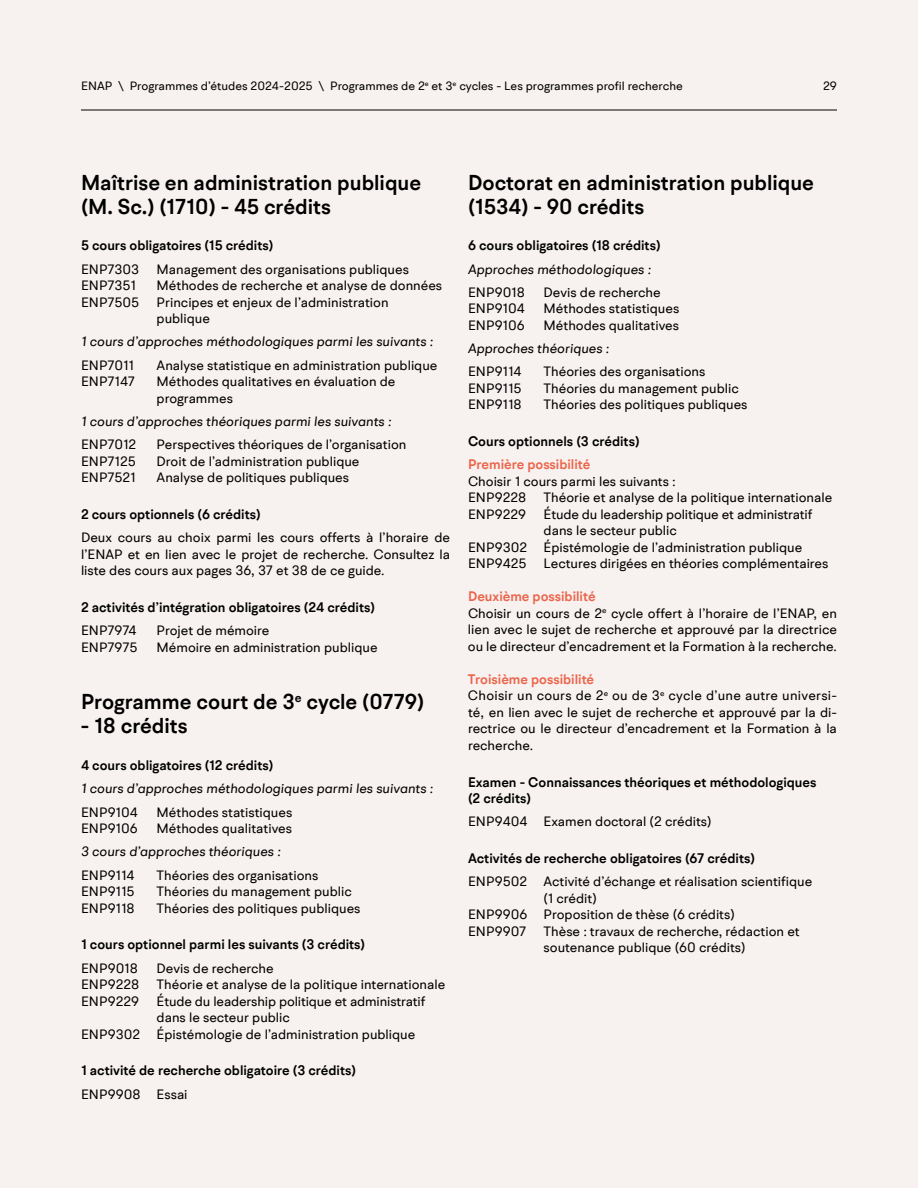
<style>
.page{position:relative;width:918px;height:1188px;background:#f7f1ef}
.page>*{position:absolute;margin:0;border:0;box-sizing:border-box;transform-origin:0 0}
.t1{font:600 21px/24px "BR Hendrix";color:#000}
.t2{font:13.5px/16.5px "BR Hendrix";color:#000}
.t3{font:600 13.5px/16.5px "BR Hendrix";color:#000}
.t4{font:italic 13.5px "BR Hendrix";color:#000}
.t5{font:600 13.5px "BR Hendrix";color:#ec644a}
.t6{font:12px "BR Hendrix";color:#000}
.s1{font-weight:600;color:#ec644a}
</style>
<div class="page">
<hr style="left:81px;top:110px;width:756px;height:1px;background:#000">
<p class="t6" style="left:81px;top:78px;width:603px">ENAP \ Programmes d’études 2024-2025 \ Programmes de 2<sup>e</sup> et 3<sup>e</sup> cycles - Les programmes profil recherche</p>
<p class="t6" style="left:823px;top:78px;width:15px">29</p>
<h1 class="t1" style="left:81px;top:171px;width:342px">Maîtrise en administration publique (M. Sc.) (1710) - 45 crédits</h1>
<p class="t3" style="left:81px;top:238px;width:194px">5 cours obligatoires (15 crédits)</p>
<p class="t2" style="left:81px;top:261px;width:60px">ENP7303</p>
<p class="t2" style="left:157px;top:261px;width:254px">Management des organisations publiques</p>
<p class="t2" style="left:81px;top:277px;width:56px">ENP7351</p>
<p class="t2" style="left:157px;top:277px;width:287px">Méthodes de recherche et analyse de données</p>
<p class="t2" style="left:81px;top:294px;width:60px">ENP7505</p>
<p class="t2" style="left:157px;top:294px;width:234px">Principes et enjeux de l’administration publique</p>
<p class="t4" style="left:81px;top:333px;width:354px">1 cours d’approches méthodologiques parmi les suivants :</p>
<p class="t2" style="left:81px;top:357px;width:55px">ENP7011</p>
<p class="t2" style="left:157px;top:357px;width:282px">Analyse statistique en administration publique</p>
<p class="t2" style="left:81px;top:373px;width:55px">ENP7147</p>
<p class="t2" style="left:157px;top:373px;width:240px">Méthodes qualitatives en évaluation de programmes</p>
<p class="t4" style="left:81px;top:413px;width:312px">1 cours d’approches théoriques parmi les suivants :</p>
<p class="t2" style="left:81px;top:436px;width:57px">ENP7012</p>
<p class="t2" style="left:157px;top:436px;width:251px">Perspectives théoriques de l’organisation</p>
<p class="t2" style="left:81px;top:453px;width:56px">ENP7125</p>
<p class="t2" style="left:157px;top:453px;width:204px">Droit de l’administration publique</p>
<p class="t2" style="left:81px;top:469px;width:56px">ENP7521</p>
<p class="t2" style="left:157px;top:469px;width:194px">Analyse de politiques publiques</p>
<p class="t3" style="left:81px;top:506px;width:181px">2 cours optionnels (6 crédits)</p>
<p class="t2" style="left:81px;top:529px;width:371px;text-align:justify">Deux cours au choix parmi les cours offerts à l’horaire de l’ENAP et en lien avec le projet de recherche. Consultez la liste des cours aux pages 36, 37 et 38 de ce guide.</p>
<p class="t3" style="left:81px;top:599px;width:296px">2 activités d’intégration obligatoires (24 crédits)</p>
<p class="t2" style="left:81px;top:622px;width:57px">ENP7974</p>
<p class="t2" style="left:157px;top:622px;width:114px">Projet de mémoire</p>
<p class="t2" style="left:81px;top:639px;width:58px">ENP7975</p>
<p class="t2" style="left:157px;top:639px;width:222px">Mémoire en administration publique</p>
<h1 class="t1" style="left:81px;top:690px;width:345px">Programme court de 3<sup>e</sup> cycle (0779)</h1>
<h1 class="t1" style="left:81px;top:714px;width:108px">- 18 crédits</h1>
<p class="t3" style="left:81px;top:757px;width:194px">4 cours obligatoires (12 crédits)</p>
<p class="t4" style="left:81px;top:780px;width:354px">1 cours d’approches méthodologiques parmi les suivants :</p>
<p class="t2" style="left:81px;top:804px;width:58px">ENP9104</p>
<p class="t2" style="left:157px;top:804px;width:137px">Méthodes statistiques</p>
<p class="t2" style="left:81px;top:820px;width:58px">ENP9106</p>
<p class="t2" style="left:157px;top:820px;width:137px">Méthodes qualitatives</p>
<p class="t4" style="left:81px;top:843px;width:201px">3 cours d’approches théoriques :</p>
<p class="t2" style="left:81px;top:867px;width:55px">ENP9114</p>
<p class="t2" style="left:157px;top:867px;width:163px">Théories des organisations</p>
<p class="t2" style="left:81px;top:883px;width:55px">ENP9115</p>
<p class="t2" style="left:157px;top:883px;width:197px">Théories du management public</p>
<p class="t2" style="left:81px;top:900px;width:55px">ENP9118</p>
<p class="t2" style="left:157px;top:900px;width:205px">Théories des politiques publiques</p>
<p class="t3" style="left:81px;top:937px;width:286px">1 cours optionnel parmi les suivants (3 crédits)</p>
<p class="t2" style="left:81px;top:960px;width:59px">ENP9018</p>
<p class="t2" style="left:157px;top:960px;width:119px">Devis de recherche</p>
<p class="t2" style="left:81px;top:976px;width:60px">ENP9228</p>
<p class="t2" style="left:157px;top:976px;width:290px">Théorie et analyse de la politique internationale</p>
<p class="t2" style="left:81px;top:993px;width:60px">ENP9229</p>
<p class="t2" style="left:157px;top:993px;width:270px">Étude du leadership politique et administratif</p>
<p class="t2" style="left:157px;top:1009px;width:135px">dans le secteur public</p>
<p class="t2" style="left:81px;top:1026px;width:336px">ENP9302 Épistémologie de l’administration publique</p>
<p class="t3" style="left:81px;top:1063px;width:277px">1 activité de recherche obligatoire (3 crédits)</p>
<p class="t2" style="left:81px;top:1086px;width:108px">ENP9908 Essai</p>
<h1 class="t1" style="left:468px;top:171px;width:348px">Doctorat en administration publique (1534) - 90 crédits</h1>
<p class="t3" style="left:468px;top:238px;width:194px">6 cours obligatoires (18 crédits)</p>
<p class="t4" style="left:468px;top:260px;width:185px">Approches méthodologiques :</p>
<p class="t2" style="left:468px;top:284px;width:59px">ENP9018</p>
<p class="t2" style="left:544px;top:284px;width:119px">Devis de recherche</p>
<p class="t2" style="left:468px;top:300px;width:58px">ENP9104</p>
<p class="t2" style="left:544px;top:300px;width:137px">Méthodes statistiques</p>
<p class="t2" style="left:468px;top:317px;width:58px">ENP9106</p>
<p class="t2" style="left:544px;top:317px;width:137px">Méthodes qualitatives</p>
<p class="t4" style="left:468px;top:340px;width:143px">Approches théoriques :</p>
<p class="t2" style="left:468px;top:363px;width:55px">ENP9114</p>
<p class="t2" style="left:544px;top:363px;width:163px">Théories des organisations</p>
<p class="t2" style="left:468px;top:380px;width:55px">ENP9115</p>
<p class="t2" style="left:544px;top:380px;width:197px">Théories du management public</p>
<p class="t2" style="left:468px;top:396px;width:55px">ENP9118</p>
<p class="t2" style="left:544px;top:396px;width:205px">Théories des politiques publiques</p>
<p class="t3" style="left:468px;top:433px;width:173px">Cours optionnels (3 crédits)</p>
<p class="t5" style="left:468px;top:456px;width:124px">Première possibilité</p>
<p class="t2" style="left:468px;top:473px;width:209px">Choisir 1 cours parmi les suivants :<br>ENP9228</p>
<p class="t2" style="left:544px;top:489px;width:290px">Théorie et analyse de la politique internationale</p>
<p class="t2" style="left:468px;top:506px;width:60px">ENP9229</p>
<p class="t2" style="left:544px;top:506px;width:270px">Étude du leadership politique et administratif</p>
<p class="t2" style="left:544px;top:522px;width:135px">dans le secteur public</p>
<p class="t2" style="left:468px;top:539px;width:336px">ENP9302 Épistémologie de l’administration publique</p>
<p class="t2" style="left:468px;top:555px;width:60px">ENP9425</p>
<p class="t2" style="left:544px;top:555px;width:286px">Lectures dirigées en théories complémentaires</p>
<p class="t2" style="left:468px;top:588px;width:370px"><span class="s1">Deuxième possibilité<br></span>Choisir un cours de 2<sup>e</sup> cycle offert à l’horaire de l’ENAP, en lien avec le sujet de recherche et approuvé par la directrice ou le directeur d’encadrement et la Formation à la recherche.</p>
<p class="t2" style="left:468px;top:671px;width:371px"><span class="s1">Troisième possibilité<br></span>Choisir un cours de 2<sup>e</sup> ou de 3<sup>e</sup> cycle d’une autre universi&shy;té, en lien avec le sujet de recherche et approuvé par la di&shy;rectrice ou le directeur d’encadrement et la Formation à la recherche.</p>
<p class="t3" style="left:468px;top:774px;width:350px">Examen - Connaissances théoriques et méthodologiques (2 crédits)</p>
<p class="t2" style="left:468px;top:813px;width:245px">ENP9404 Examen doctoral (2 crédits)</p>
<p class="t3" style="left:468px;top:850px;width:289px">Activités de recherche obligatoires (67 crédits)</p>
<p class="t2" style="left:468px;top:873px;width:346px">ENP9502 Activité d’échange et réalisation scientifique</p>
<p class="t2" style="left:544px;top:890px;width:55px">(1 crédit)</p>
<p class="t2" style="left:468px;top:906px;width:268px">ENP9906 Proposition de thèse (6 crédits)</p>
<p class="t2" style="left:468px;top:923px;width:60px">ENP9907</p>
<p class="t2" style="left:544px;top:923px;width:258px">Thèse : travaux de recherche, rédaction et soutenance publique (60 crédits)</p>
</div>
